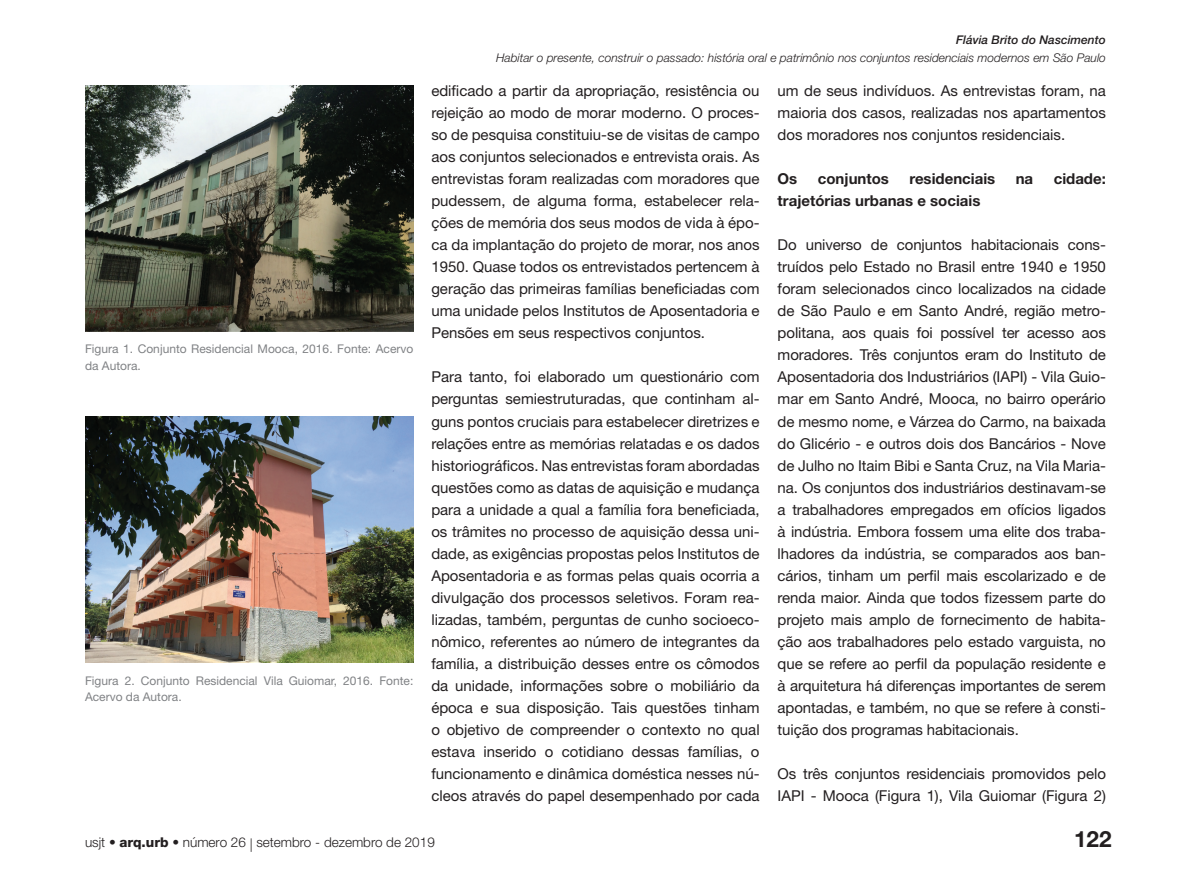
<style>
.page{position:relative;width:1191px;height:893px;background:#fff}
.page>*{position:absolute;margin:0;border:0;box-sizing:border-box;transform-origin:0 0}
.t1{font:700 22.5px "Helvetica Neue LT Std";color:#231f20}
.t2{font:15px/22px "Helvetica Neue LT Std";color:#231f20;text-align:justify}
.t3{font:700 15px "Helvetica Neue LT Std";color:#231f20}
.t4{font:300 13.5px "Helvetica Neue LT Std";color:#231f20}
.t5{font:12px/16.5px "Helvetica Neue LT Std";color:#808285}
.t6{font:italic 300 12px "Helvetica Neue LT Std";color:#231f20}
.t7{font:italic 500 12px "Helvetica Neue LT Std";color:#231f20}
.s1{font-weight:800}
</style>
<div class="page">
<img style="left:85px;top:85px;width:328px;height:246px">
<img style="left:85px;top:417px;width:328px;height:246px">
<p class="t5" style="left:85px;top:340px;width:330px">Figura 1. Conjunto Residencial Mooca, 2016. Fonte: Acervo da Autora.</p>
<p class="t5" style="left:85px;top:672px;width:330px">Figura 2. Conjunto Residencial Vila Guiomar, 2016. Fonte:<br>Acervo da Autora.</p>
<p class="t7" style="left:956px;top:33px;width:151px">Flávia Brito do Nascimento</p>
<p class="t6" style="left:496px;top:51px;width:611px">Habitar o presente, construir o passado: história oral e patrimônio nos conjuntos residenciais modernos em São Paulo</p>
<p class="t2" style="left:431px;top:79px;width:330px">edificado a partir da apropriação, resistência ou rejeição ao modo de morar moderno. O proces&shy;so de pesquisa constituiu-se de visitas de campo aos conjuntos selecionados e entrevista orais. As entrevistas foram realizadas com moradores que pudessem, de alguma forma, estabelecer rela&shy;ções de memória dos seus modos de vida à épo&shy;ca da implantação do projeto de morar, nos anos 1950. Quase todos os entrevistados pertencem à geração das primeiras famílias beneficiadas com uma unidade pelos Institutos de Aposentadoria e Pensões em seus respectivos conjuntos.</p>
<p class="t2" style="left:431px;top:366px;width:330px">Para tanto, foi elaborado um questionário com perguntas semiestruturadas, que continham al&shy;guns pontos cruciais para estabelecer diretrizes e relações entre as memórias relatadas e os dados historiográficos. Nas entrevistas foram abordadas questões como as datas de aquisição e mudança para a unidade a qual a família fora beneficiada, os trâmites no processo de aquisição dessa uni&shy;dade, as exigências propostas pelos Institutos de Aposentadoria e as formas pelas quais ocorria a divulgação dos processos seletivos. Foram rea&shy;lizadas, também, perguntas de cunho socioeco&shy;nômico, referentes ao número de integrantes da família, a distribuição desses entre os cômodos da unidade, informações sobre o mobiliário da época e sua disposição. Tais questões tinham o objetivo de compreender o contexto no qual estava inserido o cotidiano dessas famílias, o funcionamento e dinâmica doméstica nesses nú&shy;cleos através do papel desempenhado por cada</p>
<p class="t2" style="left:777px;top:79px;width:330px">um de seus indivíduos. As entrevistas foram, na maioria dos casos, realizadas nos apartamentos dos moradores nos conjuntos residenciais.</p>
<p class="t3" style="left:777px;top:169px;width:21px">Os</p>
<p class="t3" style="left:818px;top:169px;width:73px">conjuntos</p>
<p class="t3" style="left:909px;top:169px;width:87px">residenciais</p>
<p class="t3" style="left:1015px;top:169px;width:19px">na</p>
<p class="t3" style="left:1053px;top:169px;width:54px">cidade:</p>
<p class="t3" style="left:777px;top:191px;width:204px">trajetórias urbanas e sociais</p>
<p class="t2" style="left:777px;top:234px;width:330px">Do universo de conjuntos habitacionais cons&shy;truídos pelo Estado no Brasil entre 1940 e 1950 foram selecionados cinco localizados na cidade de São Paulo e em Santo André, região metro&shy;politana, aos quais foi possível ter acesso aos moradores. Três conjuntos eram do Instituto de Aposentadoria dos Industriários (IAPI) - Vila Guio&shy;mar em Santo André, Mooca, no bairro operário de mesmo nome, e Várzea do Carmo, na baixada do Glicério - e outros dois dos Bancários - Nove de Julho no Itaim Bibi e Santa Cruz, na Vila Maria&shy;na. Os conjuntos dos industriários destinavam-se a trabalhadores empregados em ofícios ligados à indústria. Embora fossem uma elite dos traba&shy;lhadores da indústria, se comparados aos ban&shy;cários, tinham um perfil mais escolarizado e de renda maior. Ainda que todos fizessem parte do projeto mais amplo de fornecimento de habita&shy;ção aos trabalhadores pelo estado varguista, no que se refere ao perfil da população residente e à arquitetura há diferenças importantes de serem apontadas, e também, no que se refere à consti&shy;tuição dos programas habitacionais.</p>
<p class="t2" style="left:777px;top:763px;width:330px">Os três conjuntos residenciais promovidos pelo<br>IAPI - Mooca (Figura 1), Vila Guiomar (Figura 2)</p>
<p class="t4" style="left:85px;top:834px;width:351px">usjt • <span class="s1">arq.urb</span> • número 26 | setembro - dezembro de 2019</p>
<h1 class="t1" style="left:1074px;top:825px;width:39px">122</h1>
</div>
